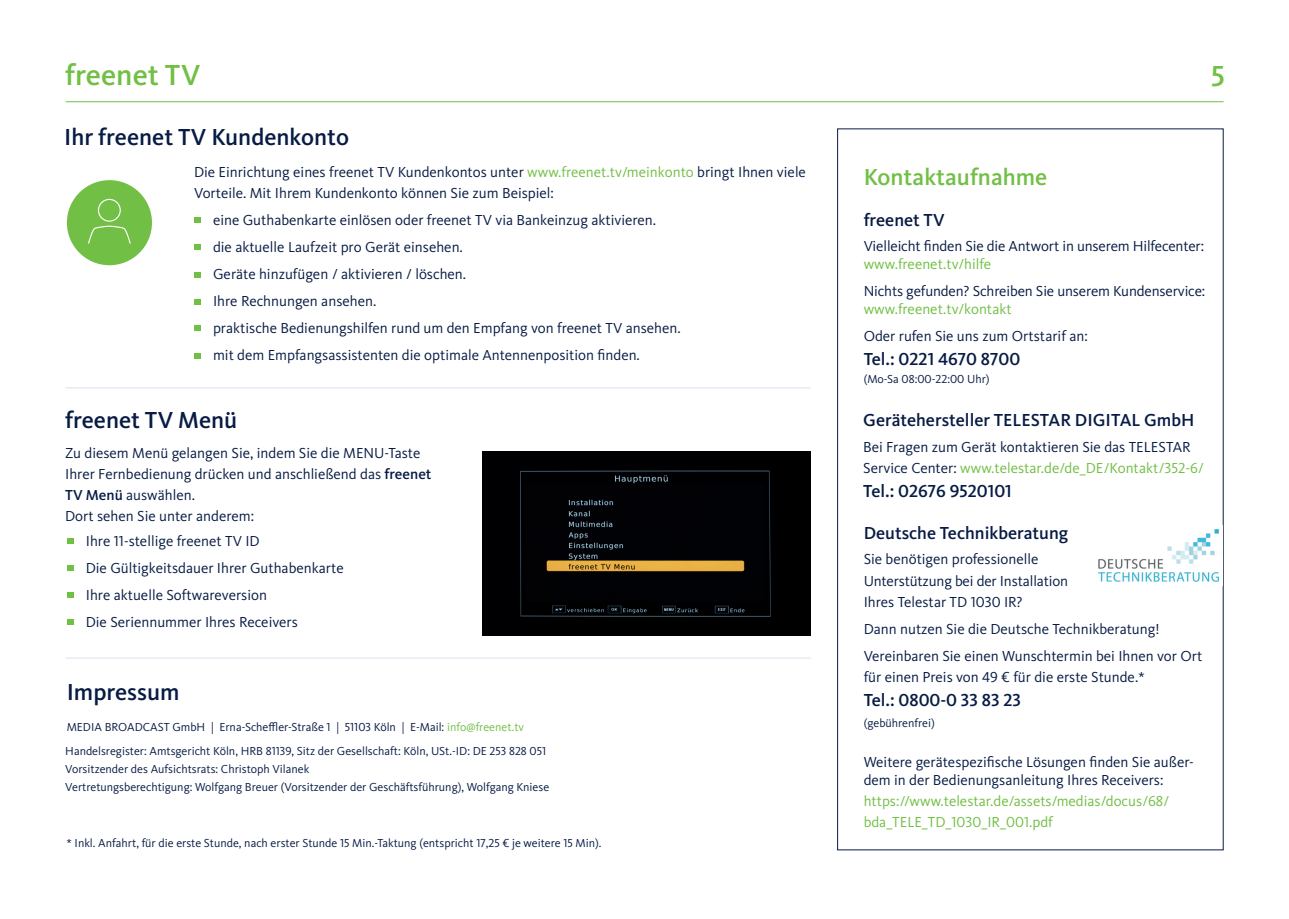
<style>
.page{position:relative;width:1289px;height:919px;background:#fff}
.page>*{position:absolute;margin:0;border:0;box-sizing:border-box;transform-origin:0 0}
.t1{font:500 30px "Kievit Pro";color:#71bf44}
.t2{font:500 24px "Kievit Pro";color:#071b44}
.t3{font:500 24px "Kievit Pro";color:#71bf44}
.t4{font:500 18px "Kievit Pro";color:#071b44}
.t5{font:15px/27px "Kievit Pro";color:#071b44}
.t6{font:15px/21px "Kievit Pro";color:#71bf44}
.t7{font:12px/18px "Kievit Pro";color:#071b44}
.s1{color:#71bf44}
.s2{font-weight:500}
</style>
<div class="page">
<img style="left:482px;top:451px;width:328px;height:184px">
<hr style="left:66px;top:101px;width:1157px;height:1px;background:#71bf44">
<hr style="left:65px;top:387px;width:745px;height:1px;background:#d9e2ef">
<hr style="left:66px;top:657px;width:745px;height:1px;background:#d9e2ef">
<div style="left:194px;top:217px;width:7px;height:6px;background:#71bf44"></div>
<div style="left:194px;top:244px;width:7px;height:6px;background:#71bf44"></div>
<div style="left:194px;top:271px;width:7px;height:6px;background:#71bf44"></div>
<svg style="left:194px;top:299px;width:7px;height:5px"></svg>
<svg style="left:195px;top:325px;width:6px;height:6px"></svg>
<div style="left:67px;top:180px;width:85px;height:85px;background:#71bf44;border-radius:50%"></div>
<svg style="left:88px;top:199px;width:43px;height:45px"></svg>
<svg style="left:67px;top:538px;width:7px;height:5px"></svg>
<div style="left:67px;top:565px;width:7px;height:6px;background:#71bf44"></div>
<div style="left:67px;top:592px;width:7px;height:6px;background:#71bf44"></div>
<div style="left:67px;top:619px;width:7px;height:6px;background:#71bf44"></div>
<img style="left:1098px;top:529px;width:121px;height:53px">
<svg style="left:195px;top:353px;width:6px;height:5px"></svg>
<h1 class="t1" style="left:65px;top:57px;width:137px">freenet TV</h1>
<h1 class="t1" style="left:1211px;top:58px;width:15px">5</h1>
<h2 class="t2" style="left:64px;top:123px;width:286px">Ihr freenet TV Kundenkonto</h2>
<p class="t5" style="left:194px;top:161px;width:613px;line-height:21px">Die Einrichtung eines freenet TV Kundenkontos unter <span class="s1">www.freenet.tv/meinkonto</span> bringt Ihnen viele<br>Vorteile. Mit Ihrem Kundenkonto können Sie zum Beispiel:</p>
<p class="t5" style="left:213px;top:206px;width:469px">eine Guthabenkarte einlösen oder freenet TV via Bankeinzug aktivieren.<br>die aktuelle Laufzeit pro Gerät einsehen.<br>Geräte hinzufügen / aktivieren / löschen.<br>Ihre Rechnungen ansehen.<br>praktische Bedienungshilfen rund um den Empfang von freenet TV ansehen. mit dem Empfangsassistenten die optimale Antennenposition finden.</p>
<h2 class="t2" style="left:65px;top:406px;width:174px">freenet TV Menü</h2>
<p class="t5" style="left:65px;top:442px;width:368px;line-height:21px">Zu diesem Menü gelangen Sie, indem Sie die MENU-Taste Ihrer Fernbedienung drücken und anschließend das <span class="s2">freenet TV Menü</span> auswählen.<br>Dort sehen Sie unter anderem:</p>
<p class="t5" style="left:86px;top:527px;width:259px">Ihre 11-stellige freenet TV ID<br>Die Gültigkeitsdauer Ihrer Guthabenkarte Ihre aktuelle Softwareversion<br>Die Seriennummer Ihres Receivers</p>
<h2 class="t2" style="left:67px;top:677px;width:114px">Impressum</h2>
<p class="t7" style="left:67px;top:717px;width:459px">MEDIA BROADCAST GmbH | Erna-Scheffler-Straße 1 | 51103 Köln | E-Mail: <span class="s1">info@freenet.tv</span></p>
<p class="t7" style="left:65px;top:742px;width:485px">Handelsregister: Amtsgericht Köln, HRB 81139, Sitz der Gesellschaft: Köln, USt.-ID: DE 253 828 051<br>Vorsitzender des Aufsichtsrats: Christoph Vilanek<br>Vertretungsberechtigung: Wolfgang Breuer (Vorsitzender der Geschäftsführung), Wolfgang Kniese</p>
<p class="t7" style="left:66px;top:834px;width:536px">* Inkl. Anfahrt, für die erste Stunde, nach erster Stunde 15 Min.-Taktung (entspricht 17,25 € je weitere 15 Min).</p>
<h2 class="t3" style="left:863px;top:162px;width:185px">Kontaktaufnahme</h2>
<p class="t4" style="left:863px;top:209px;width:83px">freenet TV</p>
<p class="t5" style="left:863px;top:232px;width:342px">Vielleicht finden Sie die Antwort in unserem Hilfecenter:</p>
<p class="t6" style="left:863px;top:253px;width:129px">www.freenet.tv/hilfe</p>
<p class="t5" style="left:863px;top:277px;width:343px">Nichts gefunden? Schreiben Sie unserem Kundenservice:</p>
<p class="t6" style="left:863px;top:298px;width:149px">www.freenet.tv/kontakt</p>
<p class="t5" style="left:863px;top:322px;width:226px">Oder rufen Sie uns zum Ortstarif an:</p>
<p class="t4" style="left:863px;top:348px;width:158px">Tel.: 0221 4670 8700</p>
<p class="t7" style="left:863px;top:370px;width:127px">(Mo-Sa 08:00-22:00 Uhr)</p>
<p class="t4" style="left:863px;top:409px;width:333px">Gerätehersteller TELESTAR DIGITAL GmbH</p>
<p class="t5" style="left:863px;top:436px;width:342px;line-height:21px">Bei Fragen zum Gerät kontaktieren Sie das TELESTAR<br>Service Center: <span class="s1">www.telestar.de/de_DE/Kontakt/352-6/</span></p>
<p class="t4" style="left:863px;top:480px;width:150px">Tel.: 02676 9520101</p>
<p class="t4" style="left:863px;top:522px;width:206px">Deutsche Technikberatung</p>
<p class="t5" style="left:863px;top:549px;width:206px;line-height:21px">Sie benötigen professionelle<br>Unterstützung bei der Installation<br>Ihres Telestar TD 1030 IR?</p>
<p class="t5" style="left:863px;top:615px;width:340px">Dann nutzen Sie die Deutsche Technikberatung!<br>Vereinbaren Sie einen Wunschtermin bei Ihnen vor Ort</p>
<p class="t5" style="left:863px;top:663px;width:283px">für einen Preis von 49 € für die erste Stunde.*</p>
<p class="t4" style="left:863px;top:688px;width:159px">Tel.: 0800-0 33 83 23</p>
<p class="t7" style="left:863px;top:713px;width:73px">(gebührenfrei)</p>
<p class="t5" style="left:863px;top:752px;width:332px;line-height:18px">Weitere gerätespezifische Lösungen finden Sie außer&shy;dem in der Bedienungsanleitung Ihres Receivers:</p>
<p class="t6" style="left:863px;top:790px;width:307px">https://www.telestar.de/assets/medias/docus/68/ bda_TELE_TD_1030_IR_001.pdf</p>
</div>
